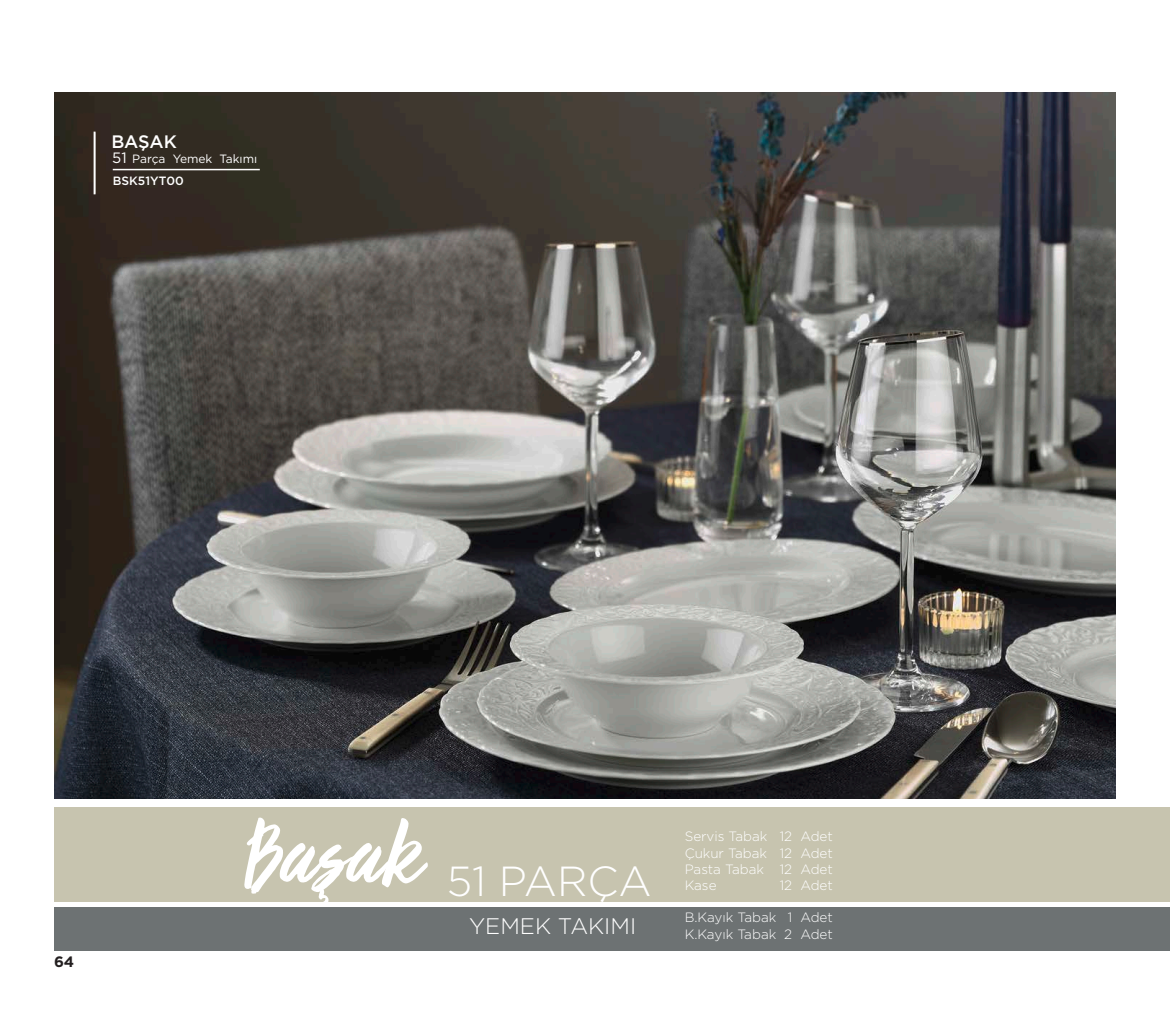
<style>
.page{position:relative;width:1170px;height:1021px;background:#fff}
.page>*{position:absolute;margin:0;border:0;box-sizing:border-box;transform-origin:0 0}
.t1{font:96px "Viva Beautiful C";color:#fff}
.t2{font:300 42px "Gotham";color:#fff}
.t3{font:300 22.5px "Gotham";color:#fff}
.t4{font:500 18px "Gotham";letter-spacing:-.01em;color:#fff}
.t5{font:700 15px "Gotham";color:#231f20}
.t6{font:300 13.5px "Gotham";color:#fff}
.t7{font:12px "Gotham";color:#fff}
.t8{font:500 12px "Gotham";color:#fff}
.s1{font-size:15px}
</style>
<div class="page">
<div style="left:54px;top:807px;width:1115px;height:94px;background:#c7c4af"></div>
<div style="left:54px;top:907px;width:1115px;height:43px;background:#6d7273"></div>
<img style="left:54px;top:93px;width:1061px;height:705px">
<hr style="left:113px;top:169px;width:147px;height:1px;background:#fff">
<p class="t4" style="left:111px;top:130px;width:67px">BAŞAK</p>
<p class="t7" style="left:112px;top:151px;width:146px"><span class="s1">51</span> Parça Yemek Takımı</p>
<p class="t8" style="left:113px;top:173px;width:72px">BSK51YT00</p>
<p class="t5" style="left:54px;top:951px;width:22px">64</p>
<p class="t1" style="left:248px;top:790px;width:174px">Başak</p>
<p class="t2" style="left:446px;top:854px;width:206px">51 PARÇA</p>
<p class="t3" style="left:469px;top:912px;width:168px">YEMEK TAKIMI</p>
<p class="t6" style="left:684px;top:828px;width:84px">Servis Tabak</p>
<p class="t6" style="left:684px;top:844px;width:84px">Çukur Tabak</p>
<p class="t6" style="left:684px;top:860px;width:81px">Pasta Tabak</p>
<p class="t6" style="left:684px;top:876px;width:33px">Kase</p>
<p class="t6" style="left:684px;top:909px;width:93px">B.Kayık Tabak</p>
<p class="t6" style="left:684px;top:925px;width:93px">K.Kayık Tabak</p>
<p class="t6" style="left:779px;top:828px;width:55px">12 Adet</p>
<p class="t6" style="left:779px;top:844px;width:55px">12 Adet</p>
<p class="t6" style="left:779px;top:860px;width:55px">12 Adet</p>
<p class="t6" style="left:779px;top:876px;width:55px">12 Adet</p>
<p class="t6" style="left:787px;top:909px;width:47px">1 Adet</p>
<p class="t6" style="left:784px;top:925px;width:50px">2 Adet</p>
</div>
